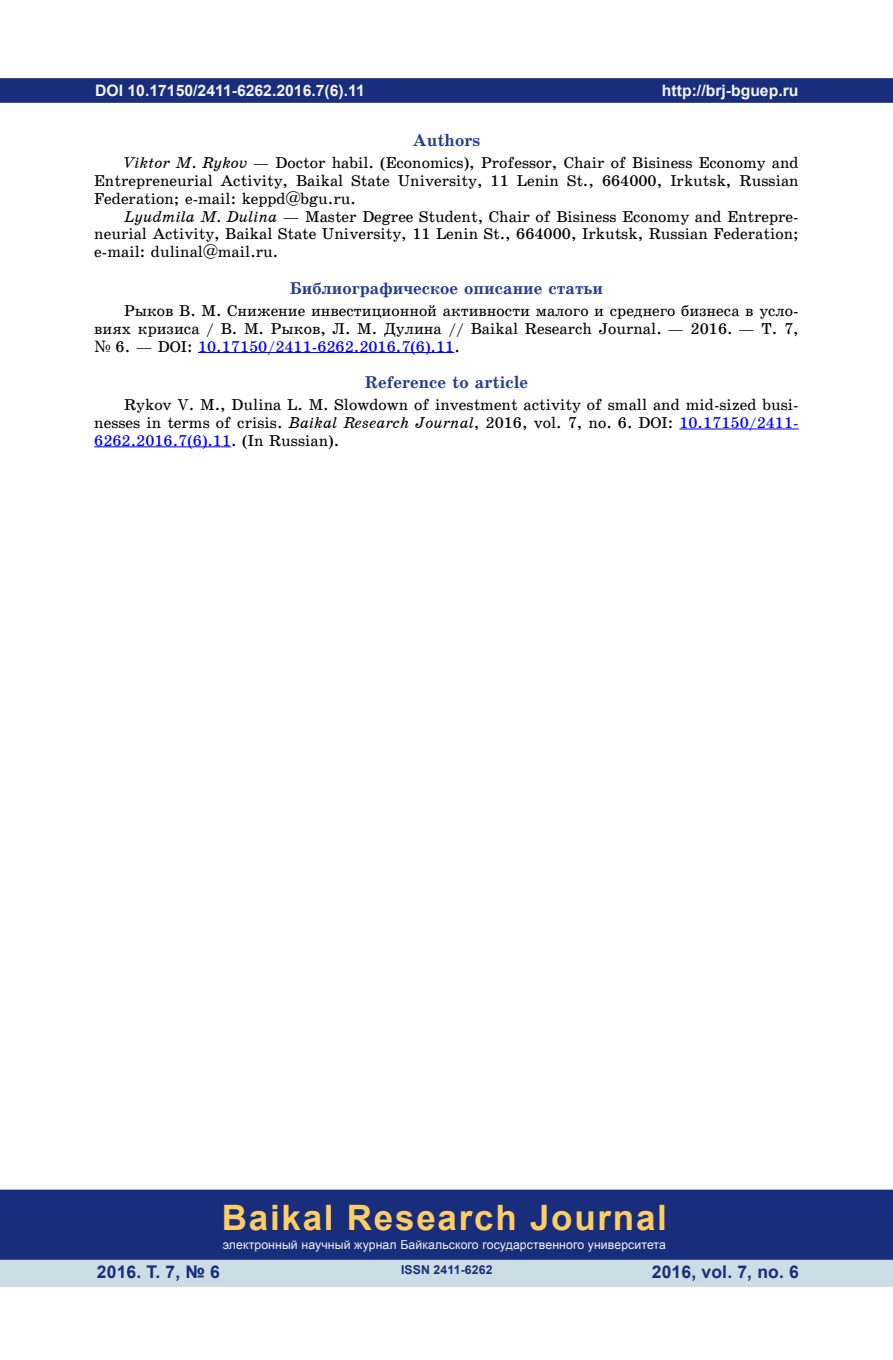
<style>
.page{position:relative;width:893px;height:1360px;background:#fff}
.page>*{position:absolute;margin:0;border:0;box-sizing:border-box;transform-origin:0 0}
.t1{font:700 35px "Arial";letter-spacing:.05em;color:#fecd64}
.t2{font:700 17.5px "Arial";letter-spacing:.01em;color:#182d7c}
.t3{font:17.15px "School Book C Bold";color:#253f8e}
.t4{font:15.75px/17.8px "School Book C";color:#000;text-align:justify}
.t5{font:700 15.75px "Arial";color:#f2f3f4}
.t6{font:12.25px "Arial";letter-spacing:.01em;color:#f2f3f4}
.t7{font:700 12.25px "Arial";letter-spacing:.01em;color:#182d7c}
.s1{font-family:"School Book C Italic"}
.s2{font-family:"Century Schoolbook"}
.s3{color:#00f}
</style>
<div class="page">
<div style="left:0;top:78px;width:893px;height:25px;background:#182d7c;border:2px solid #182d7c"></div>
<div style="left:0;top:1258px;width:893px;height:28px;background:#cddde6"></div>
<div style="left:0;top:1189px;width:893px;height:70px;background:#182d7c;border:2px solid #182d7c"></div>
<hr style="left:198px;top:352px;width:256px;height:1px;background:#00f">
<hr style="left:679px;top:428px;width:120px;height:1px;background:#00f">
<hr style="left:94px;top:446px;width:137px;height:1px;background:#00f">
<p class="t5" style="left:95px;top:79px;width:271px">DOI 10.17150/2411-6262.2016.7(6).11</p>
<p class="t5" style="left:662px;top:79px;width:138px">http://brj-bguep.ru</p>
<p class="t3" style="left:413px;top:131px;width:69px">Authors</p>
<p class="t4" style="left:94px;top:154px;width:706px;text-indent:30px"><span class="s1">Viktor M. Rykov</span> — Doctor habil. (Economics), Professor, Chair of Bisiness Economy and Entrepreneurial Activity, Baikal State University, 11 Lenin St., 664000, Irkutsk, Russian Federation; e-mail: keppd@bgu.ru.</p>
<p class="t4" style="left:94px;top:207px;width:706px;text-indent:30px"><span class="s1">Lyudmila M. Dulina</span> — Master Degree Student, Chair of Bisiness Economy and Entrepre&shy;neurial Activity, Baikal State University, 11 Lenin St., 664000, Irkutsk, Russian Federation; e-mail: dulinal@mail.ru.</p>
<p class="t3" style="left:290px;top:279px;width:315px">Библиографическое описание статьи</p>
<p class="t4" style="left:94px;top:302px;width:706px;text-indent:30px">Рыков В. М. Снижение инвестиционной активности малого и среднего бизнеса в усло&shy;виях кризиса / В. М. Рыков, Л. М. Дулина // Baikal Research Journal. — 2016. — Т. 7, <span class="s2">№</span> 6. — DOI: <span class="s3">10.17150/2411-6262.2016.7(6).11</span>.</p>
<p class="t3" style="left:365px;top:373px;width:165px">Reference to article</p>
<p class="t4" style="left:94px;top:396px;width:706px;text-indent:30px">Rykov V. M., Dulina L. M. Slowdown of investment activity of small and mid-sized busi&shy;nesses in terms of crisis. <span class="s1">Baikal Research Journal</span>, 2016, vol. 7, no. 6. DOI: <span class="s3">10.17150/2411- 6262.2016.7(6).11</span>. (In Russian).</p>
<h1 class="t1" style="left:222px;top:1193px;width:447px">Baikal Research Journal</h1>
<p class="t6" style="left:223px;top:1236px;width:445px">электронный научный журнал Байкальского государственного университета</p>
<p class="t2" style="left:97px;top:1259px;width:125px">2016. Т. 7, № 6</p>
<p class="t2" style="left:652px;top:1259px;width:149px">2016, vol. 7, no. 6</p>
<p class="t7" style="left:401px;top:1261px;width:93px">ISSN 2411-6262</p>
</div>
